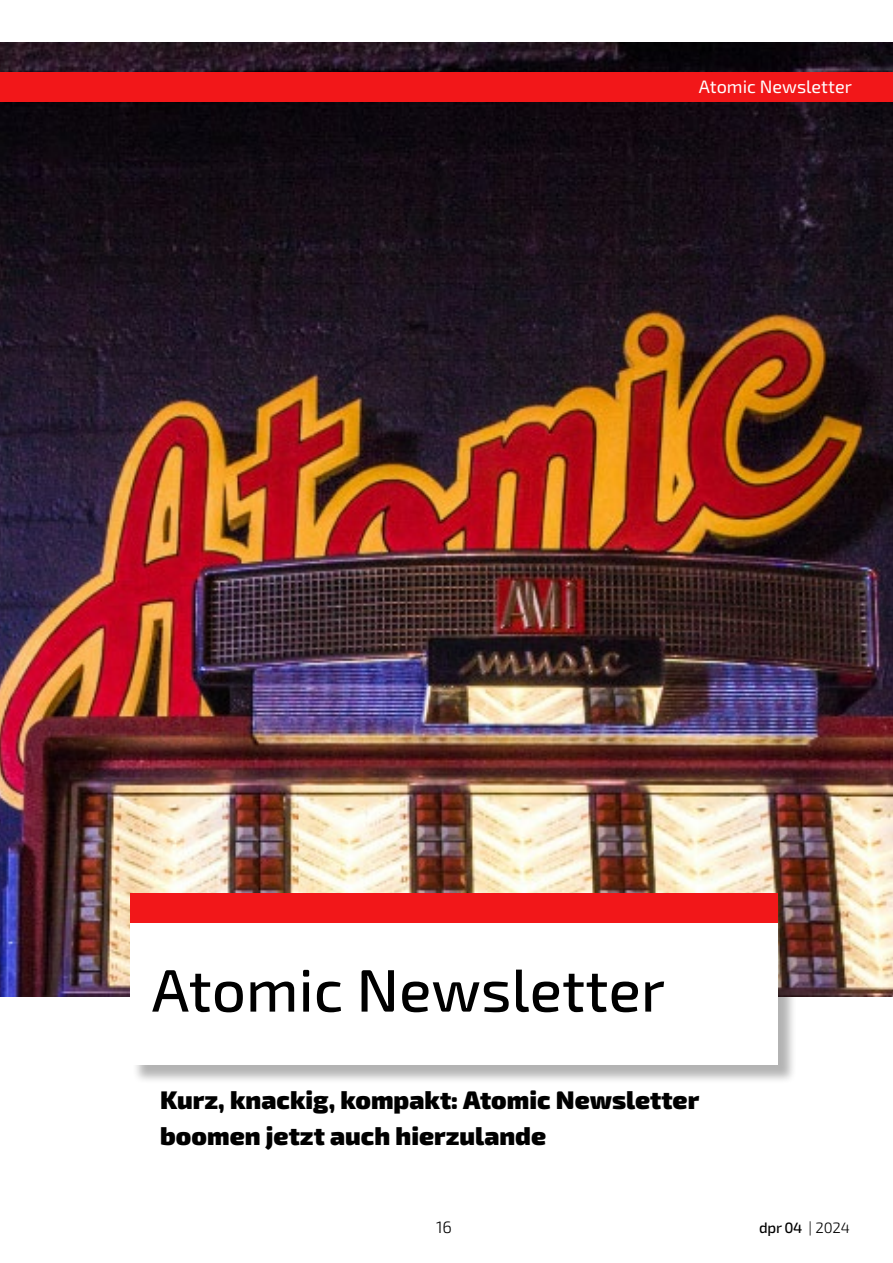
<style>
.page{position:relative;width:893px;height:1263px;background:#fff}
.page>*{position:absolute;margin:0;border:0;box-sizing:border-box;transform-origin:0 0}
.t1{font:500 60px "Exo 2";color:#000}
.t2{font:900 25.5px/36px "Exo 2";color:#000}
.t3{font:18px "Exo 2";color:#fff}
.t4{font:300 16.5px "Exo 2";color:#000}
.t5{font:500 15px "Exo 2";color:#000}
.s1{font-weight:300}
</style>
<div class="page">
<img style="left:0;top:43px;width:892px;height:954px">
<div style="left:0;top:72px;width:893px;height:30px;background:#f21719"></div>
<div style="left:132px;top:918px;width:665px;height:166px;background:#000;opacity:.3"></div>
<div style="left:130px;top:916px;width:648px;height:149px;background:#fff"></div>
<div style="left:130px;top:893px;width:648px;height:29px;background:#f21719"></div>
<p class="t3" style="left:699px;top:77px;width:155px">Atomic Newsletter</p>
<h1 class="t1" style="left:152px;top:955px;width:515px">Atomic Newsletter</h1>
<p class="t2" style="left:160px;top:1083px;width:540px">Kurz, knackig, kompakt: Atomic Newsletter boomen jetzt auch hierzulande</p>
<p class="t4" style="left:436px;top:1217px;width:17px">16</p>
<p class="t5" style="left:759px;top:1218px;width:92px">dpr 04 <span class="s1">| 2024</span></p>
</div>
